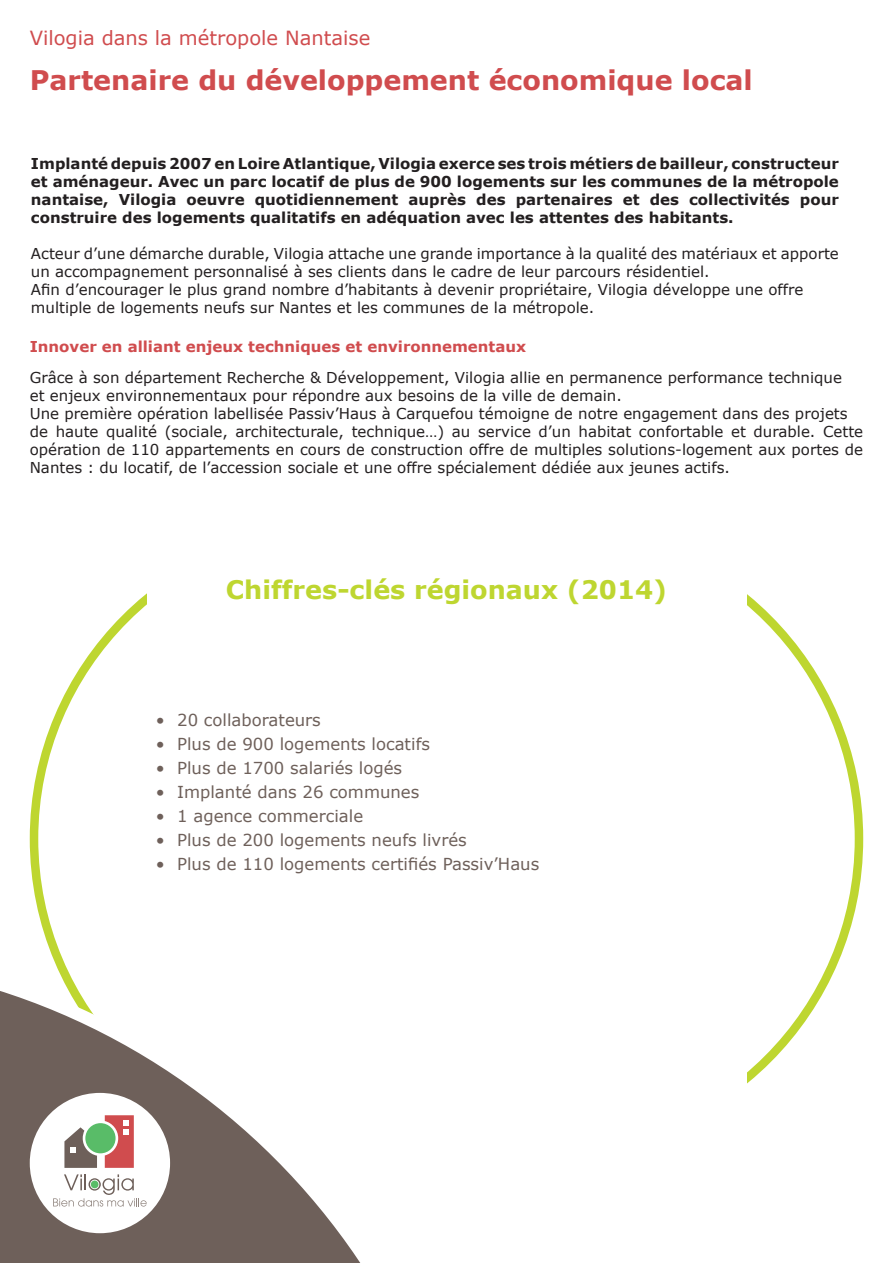
<style>
.page{position:relative;width:893px;height:1263px;background:#fff}
.page>*{position:absolute;margin:0;border:0;box-sizing:border-box;transform-origin:0 0}
.t1{font:700 27px "Verdana";color:#d04c4e}
.t2{font:700 25.5px "Verdana";color:#bed630}
.t3{font:19.5px "Verdana";color:#d04c4e}
.t4{font:16.5px "Verdana";color:#6e605a}
.t5{font:15px/18px "Verdana";color:#231f20}
.t6{font:700 15px/18px "Verdana";color:#231f20;text-align:justify}
.t7{font:700 15px "Verdana";color:#d04c4e}
</style>
<div class="page">
<svg style="left:0;top:946px;width:361px;height:317px"></svg>
<div style="left:30px;top:1093px;width:140px;height:140px;background:#fff;border-radius:50%"></div>
<svg style="left:64px;top:1127px;width:33px;height:41px"></svg>
<svg style="left:53px;top:1174px;width:94px;height:32px"></svg>
<div style="left:91px;top:1180px;width:7px;height:8px;background:#59bc68;border-radius:50%"></div>
<svg style="left:105px;top:1115px;width:29px;height:53px"></svg>
<div style="left:85px;top:1123px;width:31px;height:30px;background:#59bc68;border-radius:50%"></div>
<h3 class="t3" style="left:30px;top:24px;width:342px">Vilogia dans la métropole Nantaise</h3>
<h1 class="t1" style="left:30px;top:61px;width:725px">Partenaire du développement économique local</h1>
<p class="t6" style="left:31px;top:154px;width:809px">Implanté depuis 2007 en Loire Atlantique, Vilogia exerce ses trois métiers de bailleur, constructeur et aménageur. Avec un parc locatif de plus de 900 logements sur les communes de la métropole nantaise, Vilogia oeuvre quotidiennement auprès des partenaires et des collectivités pour construire des logements qualitatifs en adéquation avec les attentes des habitants.</p>
<p class="t5" style="left:31px;top:244px;width:809px">Acteur d’une démarche durable, Vilogia attache une grande importance à la qualité des matériaux et apporte un accompagnement personnalisé à ses clients dans le cadre de leur parcours résidentiel.<br>Afin d’encourager le plus grand nombre d’habitants à devenir propriétaire, Vilogia développe une offre multiple de logements neufs sur Nantes et les communes de la métropole.</p>
<p class="t7" style="left:30px;top:336px;width:498px">Innover en alliant enjeux techniques et environnementaux</p>
<p class="t5" style="left:30px;top:368px;width:835px">Grâce à son département Recherche &amp; Développement, Vilogia allie en permanence performance technique<br>et enjeux environnementaux pour répondre aux besoins de la ville de demain.<br>Une première opération labellisée Passiv’Haus à Carquefou témoigne de notre engagement dans des projets de haute qualité (sociale, architecturale, technique…) au service d’un habitat confortable et durable. Cette opération de 110 appartements en cours de construction offre de multiples solutions-logement aux portes de Nantes : du locatif, de l’accession sociale et une offre spécialement dédiée aux jeunes actifs.</p>
<h2 class="t2" style="left:226px;top:572px;width:443px">Chiffres-clés régionaux (2014)</h2>
<p class="t4" style="left:156px;top:709px;width:166px">• 20 collaborateurs</p>
<p class="t4" style="left:156px;top:733px;width:276px">• Plus de 900 logements locatifs</p>
<p class="t4" style="left:156px;top:757px;width:248px">• Plus de 1700 salariés logés</p>
<p class="t4" style="left:156px;top:781px;width:265px">• Implanté dans 26 communes</p>
<p class="t4" style="left:156px;top:805px;width:209px">• 1 agence commerciale</p>
<p class="t4" style="left:156px;top:829px;width:312px">• Plus de 200 logements neufs livrés</p>
<p class="t4" style="left:156px;top:853px;width:385px">• Plus de 110 logements certifiés Passiv’Haus</p>
</div>
